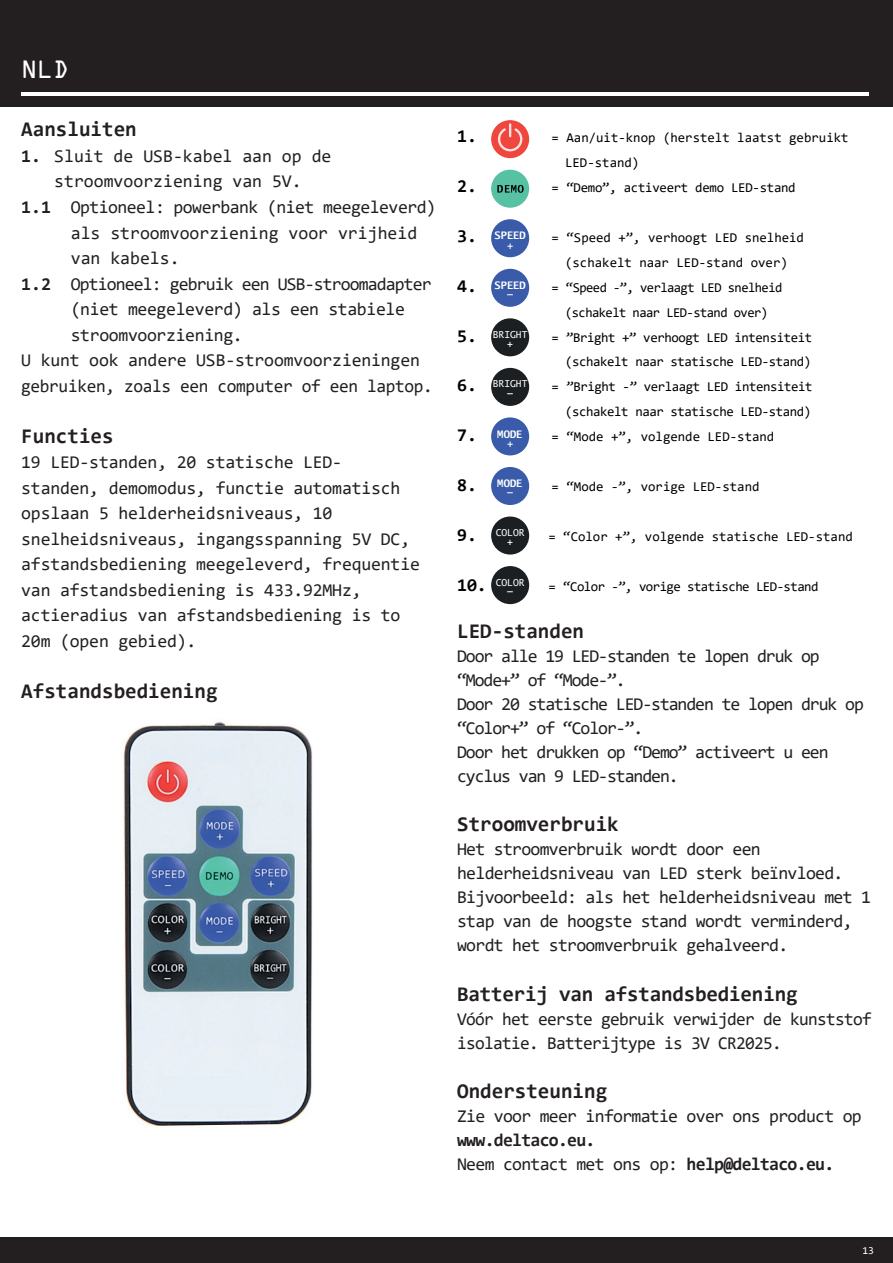
<style>
.page{position:relative;width:893px;height:1263px;background:#fff}
.page>*{position:absolute;margin:0;border:0;box-sizing:border-box;transform-origin:0 0}
.t1{font:22.5px "OCRA Std";color:#fff}
.t2{font:700 21px "Consolas";color:#231f20}
.t3{font:18px/24px "Consolas";letter-spacing:-.03em;color:#231f20}
.t4{font:18px/25.5px "Consolas";letter-spacing:-.01em;color:#231f20}
.t5{font:18px/24px "Consolas";letter-spacing:-.06em;color:#231f20}
.t6{font:18px "Consolas";color:#231f20}
.t7{font:700 18px/24px "Consolas";letter-spacing:-.04em;color:#231f20}
.t8{font:18px "Consolas";letter-spacing:-.05em;color:#231f20}
.t9{font:700 18px "Consolas";color:#000001}
.t10{font:13.5px/24.9px "Consolas";letter-spacing:-.03em;color:#000001;text-align:right}
.t11{font:13.5px/24.9px "Consolas";color:#000001}
.t12{font:10.5px "Consolas";color:#fff}
.t13{font:700 10.35px/9.3px "Lucida Sans Typewriter";color:#fff;text-align:center}
.t14{font:700 10.35px "Lucida Sans Typewriter";color:#fff;scale:1.38 1}
.t15{font:700 9.75px "Lucida Sans Typewriter";color:#fff}
.t16{font:9.6px "Lucida Sans Typewriter";color:#fff}
.s1{font-weight:700}
.s2{font-weight:400}
</style>
<div class="page">
<div style="left:0;top:0;width:893px;height:106px;background:#231f20"></div>
<hr style="left:21px;top:92px;width:848px;height:4px;background:#fff">
<div style="left:0;top:1237px;width:893px;height:26px;background:#231f20"></div>
<div style="left:491px;top:120px;width:38px;height:38px;background:#ef463e;border-radius:50%"></div>
<svg style="left:497px;top:122px;width:27px;height:31px"></svg>
<div style="left:491px;top:219px;width:38px;height:38px;background:#3a5ba9;border-radius:50%"></div>
<div style="left:491px;top:269px;width:38px;height:38px;background:#3a5ba9;border-radius:50%"></div>
<div style="left:491px;top:417px;width:38px;height:38px;background:#3a5ba9;border-radius:50%"></div>
<div style="left:491px;top:467px;width:38px;height:38px;background:#3a5ba9;border-radius:50%"></div>
<div style="left:491px;top:318px;width:38px;height:38px;background:#1b1f22;border-radius:50%"></div>
<div style="left:491px;top:368px;width:38px;height:38px;background:#1b1f22;border-radius:50%"></div>
<div style="left:491px;top:516px;width:38px;height:38px;background:#1b1f22;border-radius:50%"></div>
<div style="left:491px;top:566px;width:38px;height:38px;background:#1b1f22;border-radius:50%"></div>
<div style="left:491px;top:170px;width:38px;height:38px;background:#57c1a3;border-radius:50%"></div>
<svg style="left:497px;top:185px;width:27px;height:8px"></svg>
<img style="left:123px;top:722px;width:190px;height:404px">
<p class="t1" style="left:21px;top:60px;width:50px">NLD</p>
<p class="t2" style="left:21px;top:116px;width:117px">Aansluiten</p>
<p class="t6" style="left:21px;top:144px;width:312px"><span class="s1">1.</span> Sluit de USB-kabel aan op de</p>
<p class="t6" style="left:54px;top:169px;width:249px">stroomvoorziening van 5V.</p>
<p class="t3" style="left:21px;top:195px;width:416px"><span class="s1">1.1</span> Optioneel: powerbank (niet meegeleverd)</p>
<p class="t6" style="left:71px;top:220px;width:348px">als stroomvoorziening voor vrijheid</p>
<p class="t6" style="left:71px;top:246px;width:110px">van kabels.</p>
<p class="t8" style="left:21px;top:271px;width:412px"><span class="s1">1.2</span> Optioneel: gebruik een USB-stroomadapter</p>
<p class="t3" style="left:71px;top:297px;width:336px">(niet meegeleverd) als een stabiele</p>
<p class="t3" style="left:71px;top:322px;width:174px">stroomvoorziening.</p>
<p class="t4" style="left:21px;top:347px;width:400px">U kunt ook andere USB-stroomvoorzieningen</p>
<p class="t3" style="left:21px;top:373px;width:413px">gebruiken, zoals een computer of een laptop.</p>
<p class="t2" style="left:21px;top:422px;width:94px">Functies</p>
<p class="t4" style="left:21px;top:449px;width:400px">19 LED-standen, 20 statische LED&shy;standen, demomodus, functie automatisch opslaan 5 helderheidsniveaus, 10 snelheidsniveaus, ingangsspanning 5V DC, afstandsbediening meegeleverd, frequentie van afstandsbediening is 433.92MHz, actieradius van afstandsbediening is to 20m (open gebied).</p>
<p class="t2" style="left:21px;top:677px;width:198px">Afstandsbediening</p>
<p class="t9" style="left:457px;top:125px;width:21px">1.</p>
<p class="t11" style="left:565px;top:125px;width:285px;text-indent:-14px">= Aan/uit-knop (herstelt laatst gebruikt<br>LED-stand)</p>
<p class="t9" style="left:457px;top:175px;width:21px">2.</p>
<p class="t10" style="left:552px;top:175px;width:246px">= “Demo”, activeert demo LED-stand</p>
<p class="t9" style="left:457px;top:225px;width:21px">3.</p>
<p class="t11" style="left:552px;top:225px;width:254px;text-align:center">= “Speed +”, verhoogt LED snelheid (schakelt naar LED-stand over)</p>
<p class="t9" style="left:457px;top:274px;width:21px">4.</p>
<p class="t10" style="left:552px;top:275px;width:232px;text-align:center">= “Speed -”, verlaagt LED snelheid (schakelt naar LED-stand over)</p>
<p class="t9" style="left:457px;top:324px;width:21px">5.</p>
<p class="t10" style="left:552px;top:324px;width:262px">= ”Bright +” verhoogt LED intensiteit (schakelt naar statische LED-stand)</p>
<p class="t9" style="left:457px;top:374px;width:21px">6.</p>
<p class="t10" style="left:552px;top:374px;width:262px">= ”Bright -” verlaagt LED intensiteit (schakelt naar statische LED-stand)</p>
<p class="t9" style="left:457px;top:424px;width:21px">7.</p>
<p class="t11" style="left:552px;top:424px;width:224px">= “Mode +”, volgende LED-stand</p>
<p class="t9" style="left:457px;top:474px;width:21px">8.</p>
<p class="t11" style="left:552px;top:474px;width:209px">= “Mode -”, vorige LED-stand</p>
<p class="t9" style="left:457px;top:523px;width:21px">9.</p>
<p class="t11" style="left:548px;top:524px;width:306px">= “Color +”, volgende statische LED-stand</p>
<p class="t9" style="left:457px;top:573px;width:31px">10.</p>
<p class="t10" style="left:548px;top:573px;width:272px">= “Color -”, vorige statische LED-stand</p>
<p class="t13" style="left:494px;top:231px;width:33px">SPEED +</p>
<p class="t13" style="left:494px;top:280px;width:33px">SPEED -</p>
<p class="t16" style="left:493px;top:329px;width:36px">BRIGHT</p>
<p class="t15" style="left:507px;top:338px;width:7px">+</p>
<p class="t16" style="left:493px;top:378px;width:36px">BRIGHT</p>
<p class="t14" style="left:506px;top:387px;width:8px">-</p>
<p class="t13" style="left:497px;top:429px;width:27px">MODE +</p>
<p class="t13" style="left:497px;top:479px;width:27px">MODE -</p>
<p class="t16" style="left:496px;top:527px;width:30px">COLOR</p>
<p class="t15" style="left:507px;top:536px;width:7px">+</p>
<p class="t16" style="left:496px;top:577px;width:30px">COLOR</p>
<p class="t14" style="left:506px;top:585px;width:8px">-</p>
<p class="t2" style="left:457px;top:617px;width:129px">LED-standen</p>
<p class="t5" style="left:457px;top:643px;width:408px">Door alle 19 LED-standen te lopen druk op “Mode+” of “Mode-”.<br>Door 20 statische LED-standen te lopen druk op “Color+” of “Color-”.<br>Door het drukken op “Demo” activeert u een cyclus van 9 LED-standen.</p>
<p class="t2" style="left:457px;top:811px;width:163px">Stroomverbruik</p>
<p class="t3" style="left:457px;top:837px;width:415px">Het stroomverbruik wordt door een helderheidsniveau van LED sterk beïnvloed.<br>Bijvoorbeeld: als het helderheidsniveau met 1 stap van de hoogste stand wordt verminderd, wordt het stroomverbruik gehalveerd.</p>
<p class="t2" style="left:457px;top:980px;width:342px">Batterij van afstandsbediening</p>
<p class="t3" style="left:457px;top:1006px;width:416px">Vóór het eerste gebruik verwijder de kunststof isolatie. Batterijtype is 3V CR2025.</p>
<p class="t2" style="left:457px;top:1078px;width:152px">Ondersteuning</p>
<p class="t3" style="left:457px;top:1104px;width:406px">Zie voor meer informatie over ons product op</p>
<p class="t7" style="left:457px;top:1128px;width:379px">www.deltaco.eu.<br><span class="s2">Neem contact met ons op:</span> help@deltaco.eu.</p>
<p class="t12" style="left:862px;top:1243px;width:13px">13</p>
</div>
